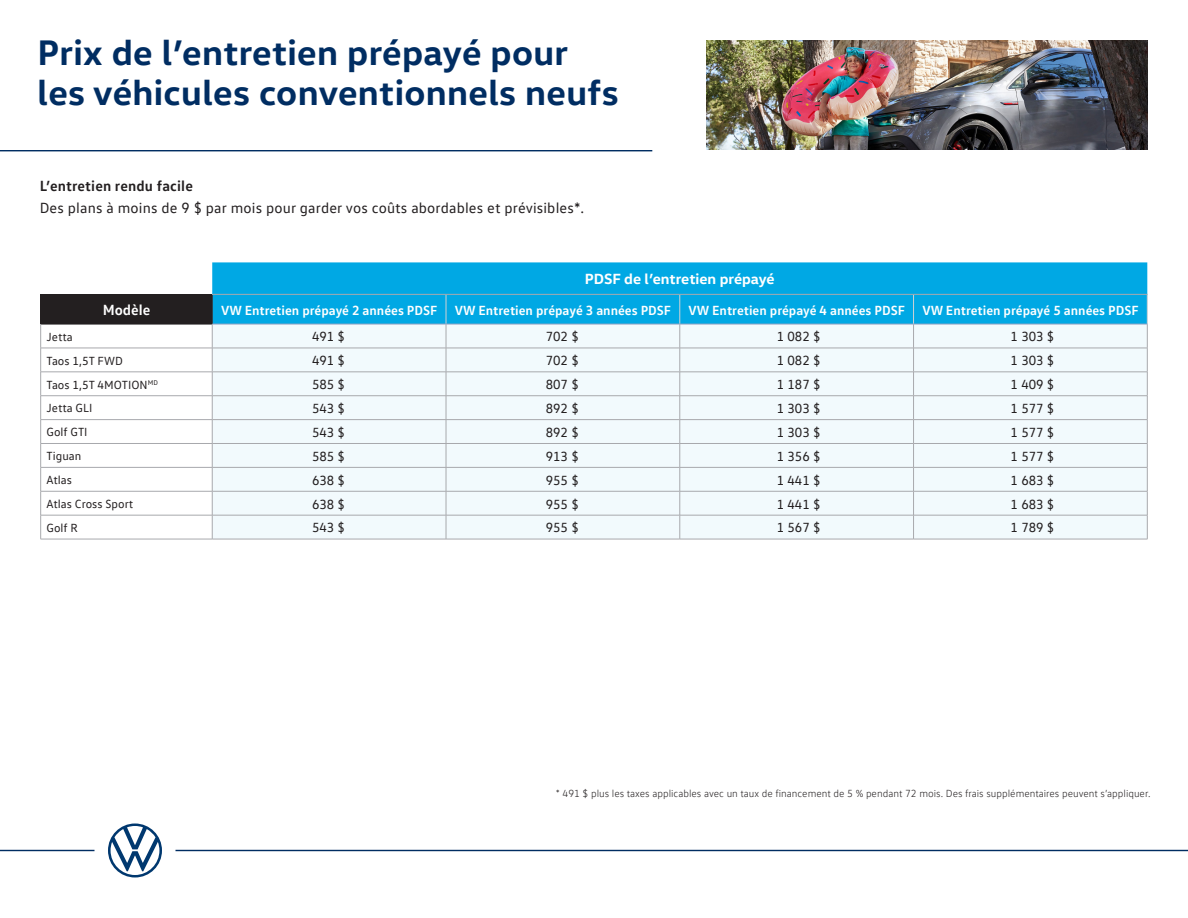
<style>
.page{position:relative;width:1188px;height:918px;background:#fff}
.page>*{position:absolute;margin:0;border:0;box-sizing:border-box;transform-origin:0 0}
.t1{font:700 36.15px/39.8px "VW Head";letter-spacing:.01em;color:#002d62}
.Bullets{font:15px "VW Text";letter-spacing:.01em;color:#231f20}
.t2{font:700 15px "VW Head";color:#fff}
.t3{font:700 15px "VW Text";letter-spacing:.01em;color:#231f20}
.t4{font:700 15px "VW Text";color:#fff}
.t5{font:13.5px "VW Text";color:#231f20}
.t6{font:700 13.5px "VW Text";color:#fff}
.t7{font:12px "VW Text";color:#231f20}
.t8{font:300 10.5px "VW Text";color:#231f20}
</style>
<div class="page">
<div style="left:212px;top:262px;width:935px;height:62px;background:#00a8e4"></div>
<div style="left:41px;top:294px;width:171px;height:30px;background:#231f20"></div>
<div style="left:213px;top:325px;width:934px;height:214px;background:#f2fafd"></div>
<hr style="left:40px;top:294px;width:1px;height:30px;background:#231f20">
<hr style="left:40px;top:324px;width:172px;height:1px;background:#231f20">
<hr style="left:40px;top:348px;width:172px;height:1px;background:#a8a9ad">
<hr style="left:212px;top:348px;width:234px;height:1px;background:#a8a9ad">
<hr style="left:446px;top:348px;width:234px;height:1px;background:#a8a9ad">
<hr style="left:680px;top:348px;width:234px;height:1px;background:#a8a9ad">
<hr style="left:914px;top:348px;width:233px;height:1px;background:#a8a9ad">
<hr style="left:40px;top:372px;width:172px;height:1px;background:#a8a9ad">
<hr style="left:212px;top:372px;width:234px;height:1px;background:#a8a9ad">
<hr style="left:446px;top:372px;width:234px;height:1px;background:#a8a9ad">
<hr style="left:680px;top:372px;width:234px;height:1px;background:#a8a9ad">
<hr style="left:914px;top:372px;width:233px;height:1px;background:#a8a9ad">
<hr style="left:40px;top:395px;width:172px;height:1px;background:#a8a9ad">
<hr style="left:212px;top:395px;width:234px;height:1px;background:#a8a9ad">
<hr style="left:446px;top:395px;width:234px;height:1px;background:#a8a9ad">
<hr style="left:680px;top:395px;width:234px;height:1px;background:#a8a9ad">
<hr style="left:914px;top:395px;width:233px;height:1px;background:#a8a9ad">
<hr style="left:40px;top:419px;width:172px;height:1px;background:#a8a9ad">
<hr style="left:212px;top:419px;width:234px;height:1px;background:#a8a9ad">
<hr style="left:446px;top:419px;width:234px;height:1px;background:#a8a9ad">
<hr style="left:680px;top:419px;width:234px;height:1px;background:#a8a9ad">
<hr style="left:914px;top:419px;width:233px;height:1px;background:#a8a9ad">
<hr style="left:40px;top:443px;width:172px;height:1px;background:#a8a9ad">
<hr style="left:212px;top:443px;width:234px;height:1px;background:#a8a9ad">
<hr style="left:446px;top:443px;width:234px;height:1px;background:#a8a9ad">
<hr style="left:680px;top:443px;width:234px;height:1px;background:#a8a9ad">
<hr style="left:914px;top:443px;width:233px;height:1px;background:#a8a9ad">
<hr style="left:40px;top:467px;width:172px;height:1px;background:#a8a9ad">
<hr style="left:212px;top:467px;width:234px;height:1px;background:#a8a9ad">
<hr style="left:446px;top:467px;width:234px;height:1px;background:#a8a9ad">
<hr style="left:680px;top:467px;width:234px;height:1px;background:#a8a9ad">
<hr style="left:914px;top:467px;width:233px;height:1px;background:#a8a9ad">
<hr style="left:40px;top:491px;width:172px;height:1px;background:#a8a9ad">
<hr style="left:212px;top:491px;width:234px;height:1px;background:#a8a9ad">
<hr style="left:446px;top:491px;width:234px;height:1px;background:#a8a9ad">
<hr style="left:680px;top:491px;width:234px;height:1px;background:#a8a9ad">
<hr style="left:914px;top:491px;width:233px;height:1px;background:#a8a9ad">
<hr style="left:40px;top:515px;width:172px;height:1px;background:#a8a9ad">
<svg style="left:40px;top:324px;width:1px;height:215px"></svg>
<hr style="left:212px;top:515px;width:234px;height:1px;background:#a8a9ad">
<svg style="left:212px;top:295px;width:1px;height:244px"></svg>
<hr style="left:446px;top:515px;width:234px;height:1px;background:#a8a9ad">
<svg style="left:446px;top:295px;width:1px;height:244px"></svg>
<hr style="left:680px;top:515px;width:234px;height:1px;background:#a8a9ad">
<svg style="left:680px;top:295px;width:1px;height:244px"></svg>
<hr style="left:914px;top:515px;width:233px;height:1px;background:#a8a9ad">
<svg style="left:913px;top:295px;width:1px;height:244px"></svg>
<svg style="left:1147px;top:295px;width:1px;height:244px"></svg>
<hr style="left:40px;top:539px;width:172px;height:1px;background:#a8a9ad">
<hr style="left:212px;top:539px;width:234px;height:1px;background:#a8a9ad">
<hr style="left:446px;top:539px;width:234px;height:1px;background:#a8a9ad">
<hr style="left:680px;top:539px;width:234px;height:1px;background:#a8a9ad">
<hr style="left:914px;top:539px;width:233px;height:1px;background:#a8a9ad">
<hr style="left:212px;top:324px;width:234px;height:1px;background:#95a4c3">
<hr style="left:446px;top:324px;width:234px;height:1px;background:#95a4c3">
<hr style="left:680px;top:324px;width:234px;height:1px;background:#95a4c3">
<hr style="left:914px;top:324px;width:233px;height:1px;background:#95a4c3">
<hr style="left:212px;top:294px;width:234px;height:1px;background:#a8a9ad">
<hr style="left:446px;top:294px;width:234px;height:1px;background:#a8a9ad">
<hr style="left:680px;top:294px;width:234px;height:1px;background:#a8a9ad">
<hr style="left:914px;top:294px;width:233px;height:1px;background:#a8a9ad">
<img style="left:706px;top:40px;width:442px;height:110px">
<hr style="left:0;top:150px;width:652px;height:1px;background:#002d62">
<svg style="left:108px;top:824px;width:54px;height:54px"></svg>
<hr style="left:0;top:850px;width:94px;height:1px;background:#002d62">
<hr style="left:176px;top:850px;width:1012px;height:1px;background:#002d62">
<p class="t1" style="left:38px;top:31px;width:583px">Prix de l’entretien prépayé pour les véhicules conventionnels neufs</p>
<p class="t3" style="left:40px;top:176px;width:155px">L’entretien rendu facile</p>
<p class="Bullets" style="left:40px;top:198px;width:546px">Des plans à moins de 9 $ par mois pour garder vos coûts abordables et prévisibles*.</p>
<p class="t2" style="left:585px;top:269px;width:191px">PDSF de l’entretien prépayé</p>
<p class="t4" style="left:103px;top:300px;width:49px">Modèle</p>
<p class="t6" style="left:221px;top:301px;width:218px">VW Entretien prépayé 2 années PDSF</p>
<p class="t6" style="left:455px;top:301px;width:218px">VW Entretien prépayé 3 années PDSF</p>
<p class="t6" style="left:689px;top:301px;width:218px">VW Entretien prépayé 4 années PDSF</p>
<p class="t6" style="left:922px;top:301px;width:218px">VW Entretien prépayé 5 années PDSF</p>
<p class="t7" style="left:47px;top:329px;width:28px">Jetta</p>
<p class="t5" style="left:312px;top:328px;width:35px">491 $</p>
<p class="t5" style="left:546px;top:328px;width:35px">702 $</p>
<p class="t5" style="left:777px;top:328px;width:45px">1 082 $</p>
<p class="t5" style="left:1011px;top:328px;width:45px">1 303 $</p>
<p class="t7" style="left:47px;top:353px;width:78px">Taos 1,5T FWD</p>
<p class="t5" style="left:312px;top:352px;width:35px">491 $</p>
<p class="t5" style="left:546px;top:352px;width:35px">702 $</p>
<p class="t5" style="left:777px;top:352px;width:45px">1 082 $</p>
<p class="t5" style="left:1011px;top:352px;width:45px">1 303 $</p>
<p class="t7" style="left:47px;top:377px;width:113px">Taos 1,5T 4MOTION<sup>MD</sup></p>
<p class="t5" style="left:312px;top:376px;width:35px">585 $</p>
<p class="t5" style="left:546px;top:376px;width:35px">807 $</p>
<p class="t5" style="left:777px;top:376px;width:45px">1 187 $</p>
<p class="t5" style="left:1011px;top:376px;width:45px">1 409 $</p>
<p class="t7" style="left:47px;top:401px;width:47px">Jetta GLI</p>
<p class="t5" style="left:312px;top:400px;width:35px">543 $</p>
<p class="t5" style="left:546px;top:400px;width:35px">892 $</p>
<p class="t5" style="left:777px;top:400px;width:45px">1 303 $</p>
<p class="t5" style="left:1011px;top:400px;width:45px">1 577 $</p>
<p class="t7" style="left:47px;top:425px;width:43px">Golf GTI</p>
<p class="t5" style="left:312px;top:424px;width:35px">543 $</p>
<p class="t5" style="left:546px;top:424px;width:35px">892 $</p>
<p class="t5" style="left:777px;top:424px;width:45px">1 303 $</p>
<p class="t5" style="left:1011px;top:424px;width:45px">1 577 $</p>
<p class="t7" style="left:47px;top:449px;width:36px">Tiguan</p>
<p class="t5" style="left:312px;top:448px;width:35px">585 $</p>
<p class="t5" style="left:546px;top:448px;width:35px">913 $</p>
<p class="t5" style="left:777px;top:448px;width:45px">1 356 $</p>
<p class="t5" style="left:1011px;top:448px;width:45px">1 577 $</p>
<p class="t7" style="left:47px;top:473px;width:27px">Atlas</p>
<p class="t5" style="left:312px;top:472px;width:35px">638 $</p>
<p class="t5" style="left:546px;top:472px;width:35px">955 $</p>
<p class="t5" style="left:777px;top:472px;width:45px">1 441 $</p>
<p class="t5" style="left:1011px;top:472px;width:45px">1 683 $</p>
<p class="t7" style="left:47px;top:496px;width:88px">Atlas Cross Sport</p>
<p class="t5" style="left:312px;top:496px;width:35px">638 $</p>
<p class="t5" style="left:546px;top:496px;width:35px">955 $</p>
<p class="t5" style="left:777px;top:496px;width:45px">1 441 $</p>
<p class="t5" style="left:1011px;top:496px;width:45px">1 683 $</p>
<p class="t7" style="left:47px;top:520px;width:33px">Golf R</p>
<p class="t5" style="left:312px;top:519px;width:35px">543 $</p>
<p class="t5" style="left:546px;top:519px;width:35px">955 $</p>
<p class="t5" style="left:777px;top:519px;width:45px">1 567 $</p>
<p class="t5" style="left:1011px;top:519px;width:45px">1 789 $</p>
<p class="t8" style="left:556px;top:787px;width:596px">* 491 $ plus les taxes applicables avec un taux de financement de 5 % pendant 72 mois. Des frais supplémentaires peuvent s’appliquer.</p>
</div>
